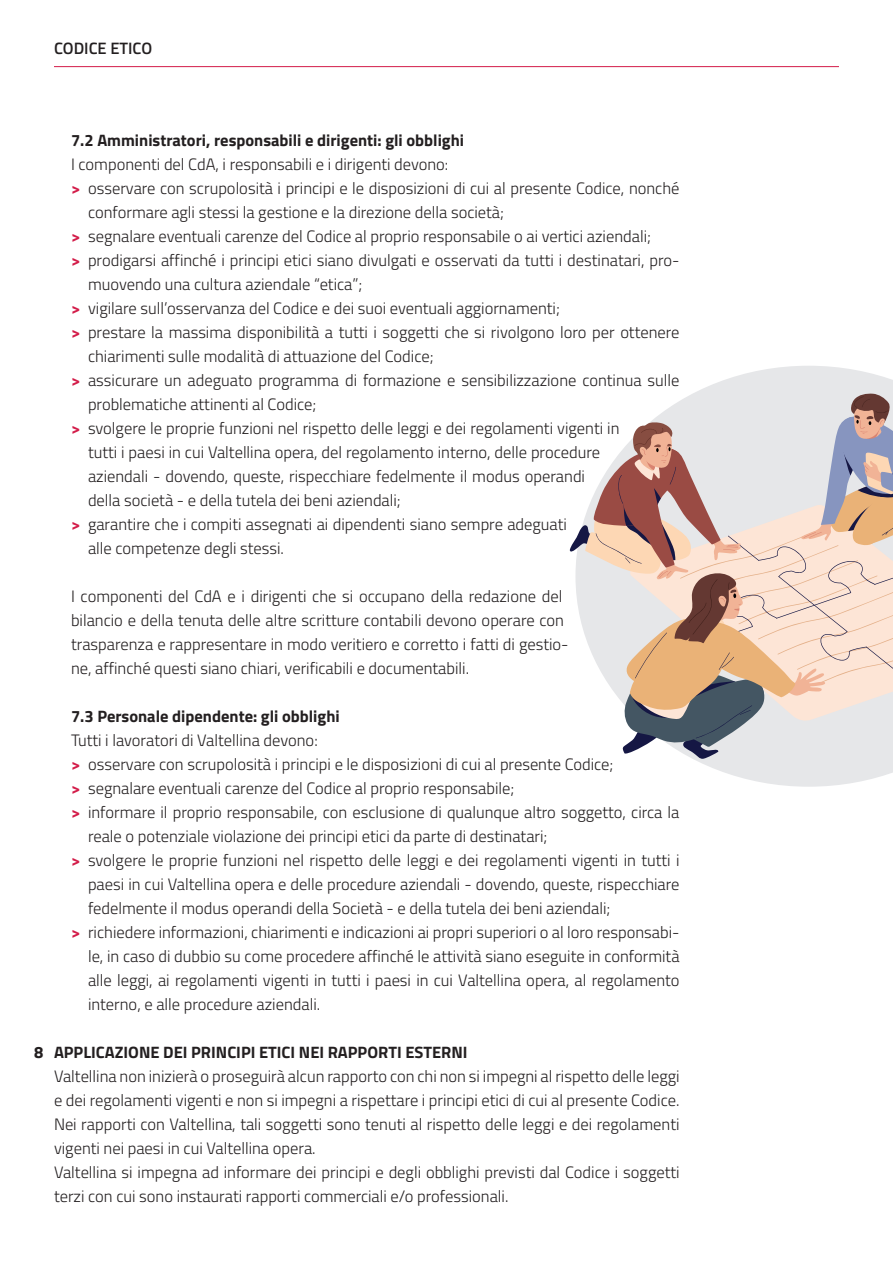
<style>
.page{position:relative;width:893px;height:1263px;background:#fff}
.page>*{position:absolute;margin:0;border:0;box-sizing:border-box;transform-origin:0 0}
.t1{font:300 16.5px/24px "Titillium Web";color:#231f20}
.t2{font:700 16.5px "Titillium Web";color:#231f20}
.t3{font:600 16.5px "Titillium Web";color:#231f20}
.s1{font-weight:700;color:#d31c49}
.s2{font-size:16.2px}
</style>
<div class="page">
<hr style="left:54px;top:66px;width:785px;height:1px;background:#d31c49">
<svg style="left:696px;top:366px;width:197px;height:421px;fill:#e6e7e9"></svg>
<svg style="left:570px;top:391px;width:323px;height:369px;background:#dac9c1"></svg>
<p class="t3" style="left:54px;top:36px;width:100px">CODICE ETICO</p>
<p class="t2" style="left:34px;top:1040px;width:11px">8</p>
<p class="t2" style="left:71px;top:128px;width:395px">7.2 Amministratori, responsabili e dirigenti: gli obblighi</p>
<p class="t1" style="left:71px;top:152px;width:379px">I componenti del CdA, i responsabili e i dirigenti devono:</p>
<p class="t1" style="left:71px;top:176px;width:610px"><span class="s1">&gt;</span> osservare con scrupolosità i principi e le disposizioni di cui al presente Codice, nonché</p>
<p class="t1" style="left:88px;top:200px;width:418px">conformare agli stessi la gestione e la direzione della società<span class="s2">;</span></p>
<p class="t1" style="left:71px;top:224px;width:581px"><span class="s1">&gt;</span> segnalare eventuali carenze del Codice al proprio responsabile o ai vertici aziendali<span class="s2">;</span></p>
<p class="t1" style="left:71px;top:248px;width:610px"><span class="s1">&gt;</span> prodigarsi affinché i principi etici siano divulgati e osservati da tutti i destinatari, pro-</p>
<p class="t1" style="left:88px;top:272px;width:276px">muovendo una cultura aziendale “etica”<span class="s2">;</span></p>
<p class="t1" style="left:71px;top:296px;width:490px"><span class="s1">&gt;</span> vigilare sull’osservanza del Codice e dei suoi eventuali aggiornamenti<span class="s2">;</span></p>
<p class="t1" style="left:71px;top:320px;width:610px"><span class="s1">&gt;</span> prestare la massima disponibilità a tutti i soggetti che si rivolgono loro per ottenere</p>
<p class="t1" style="left:88px;top:344px;width:347px">chiarimenti sulle modalità di attuazione del Codice<span class="s2">;</span></p>
<p class="t1" style="left:71px;top:368px;width:610px"><span class="s1">&gt;</span> assicurare un adeguato programma di formazione e sensibilizzazione continua sulle</p>
<p class="t1" style="left:88px;top:392px;width:230px">problematiche attinenti al Codice<span class="s2">;</span></p>
<p class="t1" style="left:71px;top:416px;width:550px"><span class="s1">&gt;</span> svolgere le proprie funzioni nel rispetto delle leggi e dei regolamenti vigenti in</p>
<p class="t1" style="left:88px;top:440px;width:513px">tutti i paesi in cui Valtellina opera, del regolamento interno, delle procedure</p>
<p class="t1" style="left:88px;top:464px;width:499px">aziendali - dovendo, queste, rispecchiare fedelmente il modus operandi</p>
<p class="t1" style="left:88px;top:488px;width:314px">della società - e della tutela dei beni aziendali<span class="s2">;</span></p>
<p class="t1" style="left:71px;top:512px;width:497px"><span class="s1">&gt;</span> garantire che i compiti assegnati ai dipendenti siano sempre adeguati</p>
<p class="t1" style="left:88px;top:536px;width:198px">alle competenze degli stessi.</p>
<p class="t1" style="left:71px;top:584px;width:499px">I componenti del CdA e i dirigenti che si occupano della redazione del bilancio e della tenuta delle altre scritture contabili devono operare con trasparenza e rappresentare in modo veritiero e corretto i fatti di gestio&shy;ne, affinché questi siano chiari, verificabili e documentabili.</p>
<p class="t2" style="left:71px;top:704px;width:270px">7.3 Personale dipendente: gli obblighi</p>
<p class="t1" style="left:71px;top:728px;width:248px">Tutti i lavoratori di Valtellina devono:</p>
<p class="t1" style="left:71px;top:752px;width:544px"><span class="s1">&gt;</span> osservare con scrupolosità i principi e le disposizioni di cui al presente Codice<span class="s2">;</span></p>
<p class="t1" style="left:71px;top:776px;width:445px"><span class="s1">&gt;</span> segnalare eventuali carenze del Codice al proprio responsabile<span class="s2">;</span></p>
<p class="t1" style="left:71px;top:800px;width:610px"><span class="s1">&gt;</span> informare il proprio responsabile, con esclusione di qualunque altro soggetto, circa la</p>
<p class="t1" style="left:88px;top:824px;width:461px">reale o potenziale violazione dei principi etici da parte di destinatari<span class="s2">;</span></p>
<p class="t1" style="left:71px;top:848px;width:610px"><span class="s1">&gt;</span> svolgere le proprie funzioni nel rispetto delle leggi e dei regolamenti vigenti in tutti i</p>
<p class="t1" style="left:88px;top:872px;width:593px">paesi in cui Valtellina opera e delle procedure aziendali - dovendo, queste, rispecchiare</p>
<p class="t1" style="left:88px;top:896px;width:524px">fedelmente il modus operandi della Società - e della tutela dei beni aziendali<span class="s2">;</span></p>
<p class="t1" style="left:71px;top:920px;width:610px"><span class="s1">&gt;</span> richiedere informazioni, chiarimenti e indicazioni ai propri superiori o al loro responsabi-</p>
<p class="t1" style="left:88px;top:944px;width:593px">le, in caso di dubbio su come procedere affinché le attività siano eseguite in conformità</p>
<p class="t1" style="left:88px;top:968px;width:593px">alle leggi, ai regolamenti vigenti in tutti i paesi in cui Valtellina opera, al regolamento</p>
<p class="t1" style="left:88px;top:992px;width:234px">interno, e alle procedure aziendali.</p>
<p class="t2" style="left:54px;top:1040px;width:415px">APPLICAZIONE DEI PRINCIPI ETICI NEI RAPPORTI ESTERNI</p>
<p class="t1" style="left:54px;top:1064px;width:627px">Valtellina non inizierà o proseguirà alcun rapporto con chi non si impegni al rispetto delle leggi e dei regolamenti vigenti e non si impegni a rispettare i principi etici di cui al presente Codice.<br>Nei rapporti con Valtellina, tali soggetti sono tenuti al rispetto delle leggi e dei regolamenti vigenti nei paesi in cui Valtellina opera.<br>Valtellina si impegna ad informare dei principi e degli obblighi previsti dal Codice i soggetti terzi con cui sono instaurati rapporti commerciali e/o professionali.</p>
</div>
